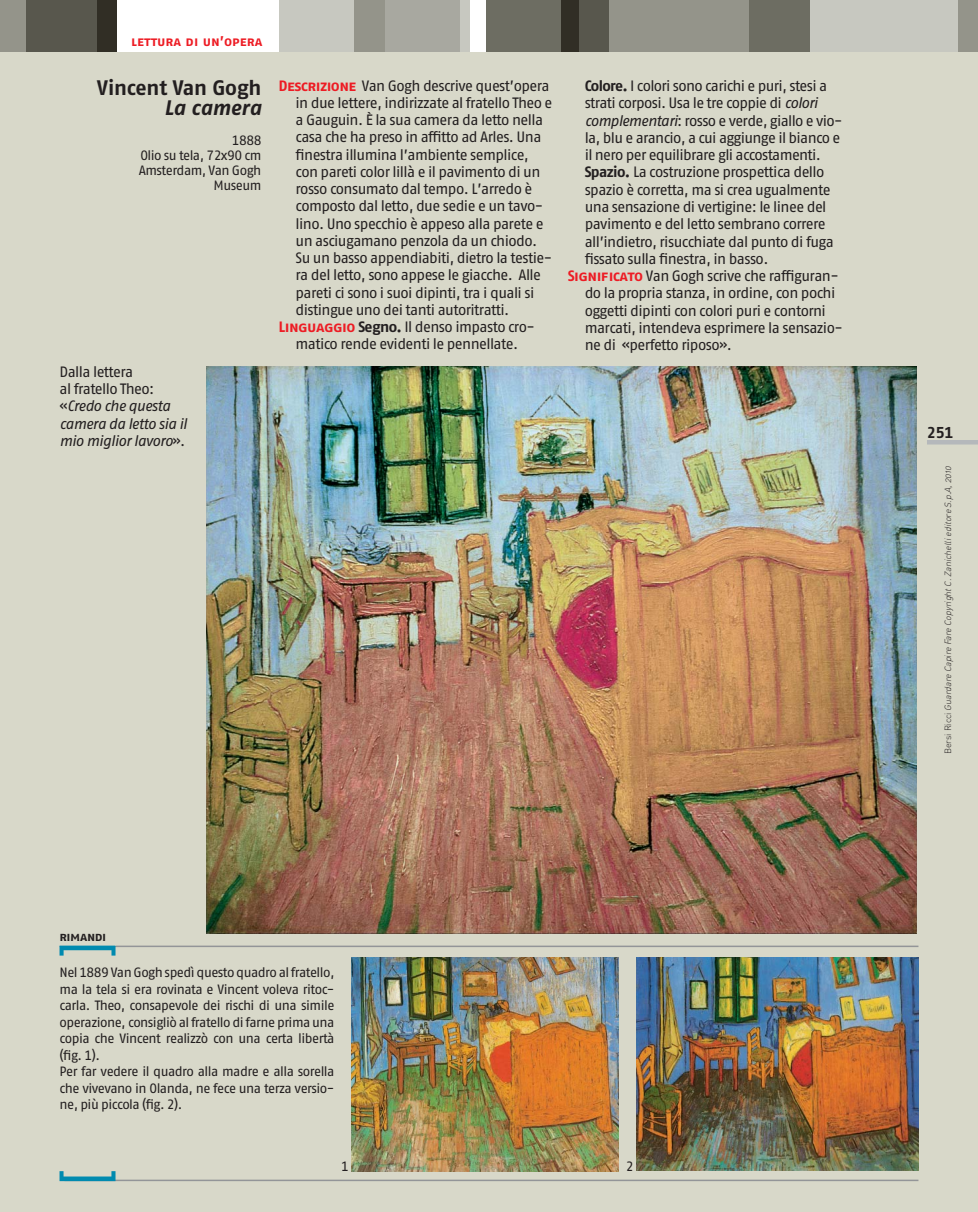
<style>
.page{position:relative;width:978px;height:1212px;background:#fff}
.page>*{position:absolute;margin:0;border:0;box-sizing:border-box;transform-origin:0 0}
.t1{font:21px "Fago No Bold Tf Roman";letter-spacing:-.015em;color:#231f20}
.t2{font:italic 21px "Fago No Bold Tf";letter-spacing:-.01em;color:#231f20}
.t3{font:15.75px "Fago No Bold Tf Roman";color:#231f20}
.t4{font:15px/17.2px "Fago No Regular Tf Roman";letter-spacing:-.04em;color:#231f20}
.t5{font:italic 15px/17.2px "Fago No Regular Tf";letter-spacing:-.04em;color:#231f20}
.t6{font:13.5px/16.5px "Fago No Regular Tf Roman";letter-spacing:-.04em;color:#231f20;text-align:right}
.t7{font:13.5px "Fago No Bold Tf Caps";color:#ed1c24}
.t8{font:12.75px "Fago No Bold Tf Caps";letter-spacing:-.035em;color:#231f20}
.t9{font:italic 9px "DIN Light Alternate";color:#231f20}
.s1{font-family:"Fago No Regular Tf Roman";font-style:normal}
.s2{font-family:"Fago No Bold Tf Caps";color:#ed1c24}
.s3{font-family:"Fago No Bold Tf Roman"}
.s4{font-family:"Fago No Regular Tf";font-style:italic}
.s5{font-style:normal}
</style>
<div class="page">
<div style="left:0;top:1px;width:978px;height:1211px;background:#d8d8c9"></div>
<div style="left:114px;top:0;width:168px;height:52px;background:#fff"></div>
<div style="left:948px;top:0;width:30px;height:52px;background:#94948a"></div>
<div style="left:809px;top:0;width:149px;height:52px;background:#c7c8c0"></div>
<div style="left:746px;top:0;width:63px;height:52px;background:#6d6d62"></div>
<div style="left:600px;top:0;width:149px;height:52px;background:#94948a"></div>
<div style="left:569px;top:0;width:39px;height:52px;background:#58574d"></div>
<div style="left:485px;top:0;width:90px;height:52px;background:#6d6d62"></div>
<div style="left:470px;top:0;width:15px;height:52px;background:#fff"></div>
<div style="left:455px;top:0;width:15px;height:52px;background:#c7c8c0"></div>
<div style="left:385px;top:0;width:75px;height:52px;background:#a8a8a0"></div>
<div style="left:354px;top:0;width:31px;height:52px;background:#94948a"></div>
<div style="left:280px;top:0;width:74px;height:52px;background:#c7c8c0"></div>
<div style="left:561px;top:0;width:18px;height:52px;background:#312e25"></div>
<div style="left:95px;top:0;width:22px;height:52px;background:#312e25"></div>
<div style="left:0;top:0;width:43px;height:52px;background:#94948a"></div>
<div style="left:26px;top:0;width:71px;height:52px;background:#58574d"></div>
<hr style="left:64px;top:1179px;width:854px;height:2px;background:#939598">
<svg style="left:60px;top:1171px;width:56px;height:10px"></svg>
<hr style="left:60px;top:945px;width:858px;height:2px;background:#939598">
<svg style="left:60px;top:945px;width:56px;height:10px"></svg>
<hr style="left:927px;top:440px;width:51px;height:4px;background:#b5b8bb">
<img style="left:207px;top:367px;width:710px;height:566px">
<img style="left:351px;top:957px;width:267px;height:214px">
<img style="left:636px;top:957px;width:282px;height:213px">
<p class="t7" style="left:131px;top:33px;width:133px">lettura di un’opera</p>
<h1 class="t1" style="left:97px;top:76px;width:166px">Vincent Van Gogh</h1>
<h1 class="t2" style="left:164px;top:95px;width:99px">La camera</h1>
<p class="t6" style="left:139px;top:132px;width:124px;line-height:15px">1888<br>Olio su tela, 72x90 cm<br>Amsterdam, Van Gogh<br>Museum</p>
<p class="t4" style="left:60px;top:363px;width:96px">Dalla lettera<br>al fratello Theo:</p>
<p class="t5" style="left:60px;top:397px;width:129px"><span class="s1">«</span>Credo che questa camera da letto sia il mio miglior lavoro<span class="s1">».</span></p>
<p class="t4" style="left:279px;top:77px;width:273px"><span class="s2">Descrizione</span> Van Gogh descrive quest’opera</p>
<p class="t4" style="left:296px;top:94px;width:258px">in due lettere, indirizzate al fratello Theo e</p>
<p class="t4" style="left:296px;top:111px;width:249px">a Gauguin. È la sua camera da letto nella</p>
<p class="t4" style="left:296px;top:128px;width:247px">casa che ha preso in affitto ad Arles. Una</p>
<p class="t4" style="left:296px;top:146px;width:235px">finestra illumina l’ambiente semplice,</p>
<p class="t4" style="left:296px;top:163px;width:246px">con pareti color lillà e il pavimento di un</p>
<p class="t4" style="left:296px;top:180px;width:238px">rosso consumato dal tempo. L’arredo è</p>
<p class="t4" style="left:296px;top:197px;width:249px">composto dal letto, due sedie e un tavo-</p>
<p class="t4" style="left:296px;top:215px;width:250px">lino. Uno specchio è appeso alla parete e</p>
<p class="t4" style="left:296px;top:232px;width:243px">un asciugamano penzola da un chiodo.</p>
<p class="t4" style="left:296px;top:249px;width:258px">Su un basso appendiabiti, dietro la testie-</p>
<p class="t4" style="left:296px;top:266px;width:247px">ra del letto, sono appese le giacche. Alle</p>
<p class="t4" style="left:296px;top:284px;width:240px">pareti ci sono i suoi dipinti, tra i quali si</p>
<p class="t4" style="left:296px;top:301px;width:215px">distingue uno dei tanti autoritratti.</p>
<p class="t4" style="left:279px;top:318px;width:258px"><span class="s2">Linguaggio</span> <span class="s3">Segno.</span> Il denso impasto cro-</p>
<p class="t4" style="left:296px;top:335px;width:224px">matico rende evidenti le pennellate.</p>
<p class="t4" style="left:585px;top:77px;width:244px"><span class="s3">Colore.</span> I colori sono carichi e puri, stesi a</p>
<p class="t4" style="left:585px;top:94px;width:235px">strati corposi. Usa le tre coppie di <span class="s4">colori</span></p>
<p class="t4" style="left:585px;top:112px;width:259px"><span class="s4">complementari</span>: rosso e verde, giallo e vio-</p>
<p class="t4" style="left:585px;top:129px;width:257px">la, blu e arancio, a cui aggiunge il bianco e</p>
<p class="t4" style="left:585px;top:146px;width:238px">il nero per equilibrare gli accostamenti.</p>
<p class="t4" style="left:585px;top:163px;width:241px"><span class="s3">Spazio.</span> La costruzione prospettica dello</p>
<p class="t4" style="left:585px;top:181px;width:247px">spazio è corretta, ma si crea ugualmente</p>
<p class="t4" style="left:585px;top:198px;width:243px">una sensazione di vertigine: le linee del</p>
<p class="t4" style="left:585px;top:215px;width:243px">pavimento e del letto sembrano correre</p>
<p class="t4" style="left:585px;top:232px;width:251px">all’indietro, risucchiate dal punto di fuga</p>
<p class="t4" style="left:585px;top:250px;width:185px">fissato sulla finestra, in basso.</p>
<p class="t4" style="left:568px;top:267px;width:273px"><span class="s2">Signif icato</span> Van Gogh scrive che raffiguran-</p>
<p class="t4" style="left:585px;top:284px;width:252px">do la propria stanza, in ordine, con pochi</p>
<p class="t4" style="left:585px;top:301px;width:243px">oggetti dipinti con colori puri e contorni</p>
<p class="t4" style="left:585px;top:319px;width:260px">marcati, intendeva esprimere la sensazio-</p>
<p class="t4" style="left:585px;top:336px;width:149px">ne di «perfetto riposo».</p>
<p class="t8" style="left:60px;top:929px;width:48px">rimandi</p>
<p class="t6" style="left:60px;top:964px;width:276px;text-align:left">Nel 1889 Van Gogh spedì questo quadro al fratello, ma la tela si era rovinata e Vincent voleva ritoc&shy;carla. Theo, consapevole dei rischi di una simile operazione, consigliò al fratello di farne prima una copia che Vincent realizzò con una certa libertà (fig. 1).<br>Per far vedere il quadro alla madre e alla sorella che vivevano in Olanda, ne fece una terza versio&shy;ne, più piccola (fig. 2).</p>
<p class="t6" style="left:341px;top:1158px;width:9px">1</p>
<p class="t6" style="left:626px;top:1158px;width:9px">2</p>
<p class="t3" style="left:927px;top:423px;width:28px">251</p>
<p class="t9" style="left:942px;top:754px;width:291px;rotate:-90deg"><span class="s5">B e rs i R i c c i</span> Guardare Cap ire Fare Copyrig htC.Zanichellieditore S.p .A,2010</p>
</div>
